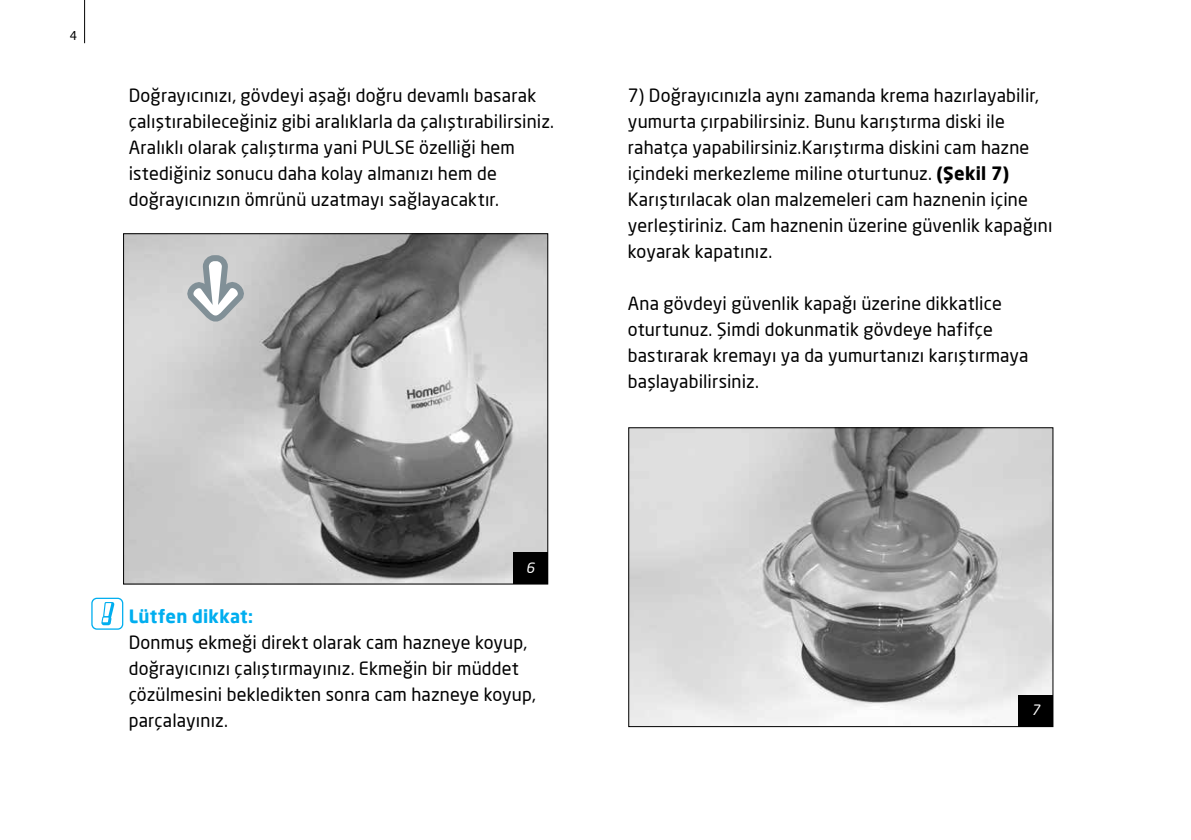
<style>
.page{position:relative;width:1191px;height:840px;background:#fff}
.page>*{position:absolute;margin:0;border:0;box-sizing:border-box;transform-origin:0 0}
.t1{font:18px/26px "Neo Sans Pro";letter-spacing:.01em;color:#000}
.t2{font:700 18px "Neo Sans Pro";letter-spacing:.015em;color:#00aeef}
.t3{font:italic 14px "Neo Sans Pro";color:#fff}
.t4{font:12px "Neo Sans Pro";color:#000}
.s1{font-weight:700}
</style>
<div class="page">
<hr style="left:84px;top:0;width:1px;height:43px;background:#000">
<img style="left:630px;top:429px;width:421px;height:295px">
<div style="left:628px;top:427px;width:425px;height:299px;border:1px solid #000"></div>
<div style="left:1018px;top:694px;width:35px;height:32px;background:#000"></div>
<svg style="left:91px;top:597px;width:32px;height:32px"></svg>
<img style="left:125px;top:235px;width:421px;height:347px">
<div style="left:513px;top:552px;width:35px;height:32px;background:#000"></div>
<svg style="left:191px;top:249px;width:66px;height:98px;background:#c5c8c9"></svg>
<p class="t4" style="left:70px;top:28px;width:9px">4</p>
<p class="t1" style="left:129px;top:82px;width:427px">Doğrayıcınızı, gövdeyi aşağı doğru devamlı basarak çalıştırabileceğiniz gibi aralıklarla da çalıştırabilirsiniz.<br>Aralıklı olarak çalıştırma yani PULSE özelliği hem istediğiniz sonucu daha kolay almanızı hem de doğrayıcınızın ömrünü uzatmayı sağlayacaktır.</p>
<p class="t3" style="left:526px;top:558px;width:10px">6</p>
<p class="t2" style="left:129px;top:604px;width:126px">Lütfen dikkat:</p>
<p class="t1" style="left:129px;top:628px;width:408px">Donmuş ekmeği direkt olarak cam hazneye koyup, doğrayıcınızı çalıştırmayınız. Ekmeğin bir müddet çözülmesini bekledikten sonra cam hazneye koyup, parçalayınız.</p>
<p class="t1" style="left:628px;top:82px;width:426px">7) Doğrayıcınızla aynı zamanda krema hazırlayabilir, yumurta çırpabilirsiniz. Bunu karıştırma diski ile rahatça yapabilirsiniz.Karıştırma diskini cam hazne içindeki merkezleme miline oturtunuz. <span class="s1">(Şekil 7)<br></span>Karıştırılacak olan malzemeleri cam haznenin içine yerleştiriniz. Cam haznenin üzerine güvenlik kapağını koyarak kapatınız.</p>
<p class="t1" style="left:628px;top:290px;width:402px">Ana gövdeyi güvenlik kapağı üzerine dikkatlice oturtunuz. Şimdi dokunmatik gövdeye hafifçe bastırarak kremayı ya da yumurtanızı karıştırmaya başlayabilirsiniz.</p>
<p class="t3" style="left:1031px;top:701px;width:10px">7</p>
</div>
